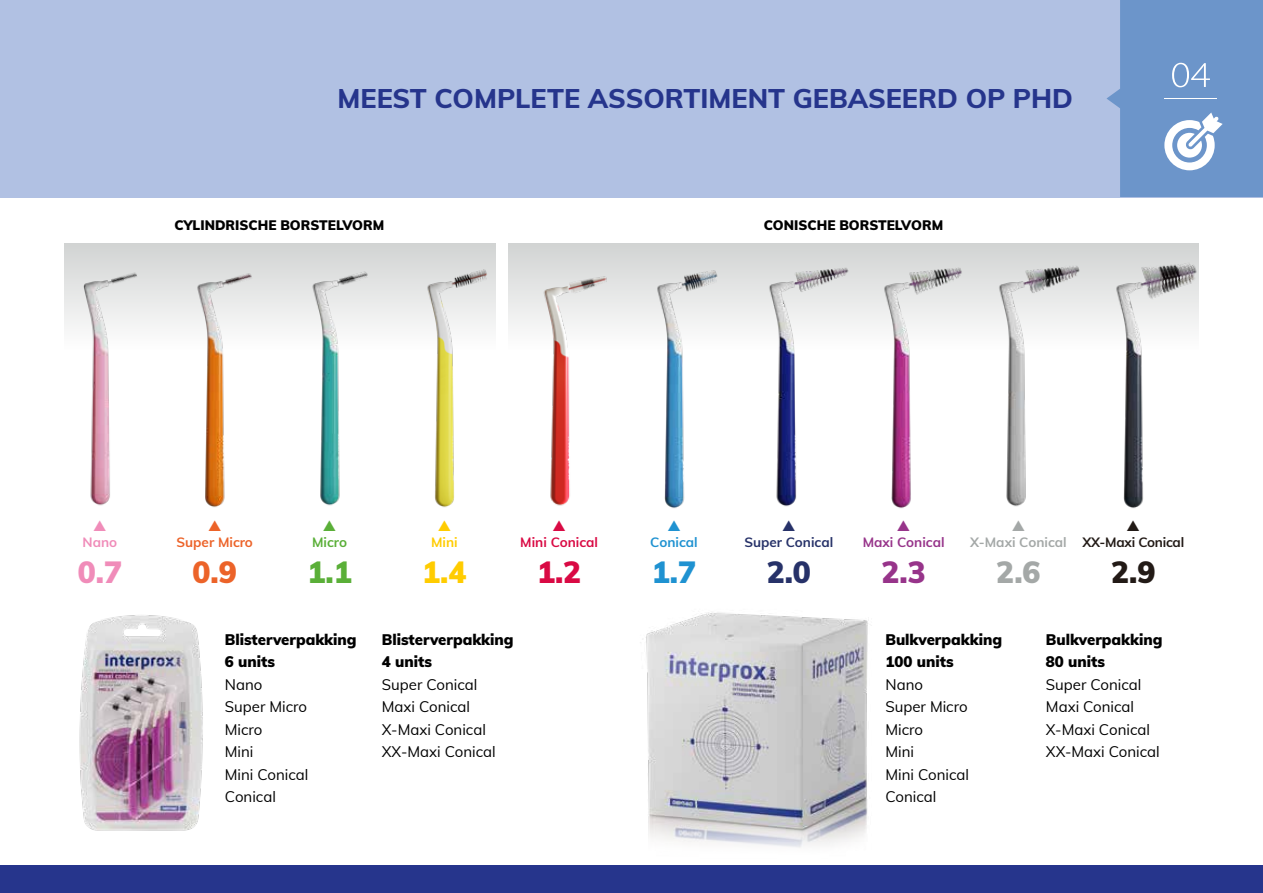
<style>
.page{position:relative;width:1263px;height:893px;background:#fff}
.page>*{position:absolute;margin:0;border:0;box-sizing:border-box;transform-origin:0 0}
.t1{font:900 30px "Muli";color:#f08cb9}
.t2{font:900 30px "Muli";color:#ec6329}
.t3{font:900 30px "Muli";color:#5aaf38}
.t4{font:900 30px "Muli";color:#fc0}
.t5{font:900 30px "Muli";color:#d90a44}
.t6{font:900 30px "Muli";color:#1f92d1}
.t7{font:900 30px "Muli";color:#273269}
.t8{font:900 30px "Muli";color:#97348a}
.t9{font:900 30px "Muli";color:#a4a8a7}
.t10{font:900 30px "Muli";color:#221a16}
.t11{font:800 27px "Muli";color:#26358c}
.t12{font:15px/22.5px "Muli";color:#000}
.t13{font:900 15px/22.5px "Muli";color:#000}
.t14{font:900 13.5px "Muli";color:#000}
.t15{font:700 13.5px "Muli";letter-spacing:-.02em;color:#221a16}
.t16{font:700 13.5px "Muli";color:#a4a8a7}
.t17{font:700 13.5px "Muli";color:#273269}
.t18{font:700 13.5px "Muli";color:#d90a44}
.t19{font:700 13.5px "Muli";color:#97348a}
.t20{font:700 13.5px "Muli";color:#ec6329}
.t21{font:700 13.5px "Muli";color:#1f92d1}
.t22{font:700 13.5px "Muli";color:#5aaf38}
.t23{font:700 13.5px "Muli";color:#f08cb9}
.t24{font:700 13.5px "Muli";color:#fc0}
</style>
<div class="page">
<div style="left:0;top:865px;width:1263px;height:28px;background:#26358c"></div>
<img style="left:640px;top:612px;width:228px;height:236px">
<div style="left:508px;top:243px;width:691px;height:107px;background:linear-gradient(to bottom,#d1d3d3,#fefefe)"></div>
<div style="left:64px;top:243px;width:431px;height:107px;background:linear-gradient(to bottom,#d1d3d3,#fefefe)"></div>
<div style="left:0;top:0;width:1263px;height:197px;background:#b1c1e3"></div>
<svg style="left:1106px;top:0;width:157px;height:197px;background:#7a9fcf"></svg>
<img style="left:79px;top:615px;width:124px;height:216px">
<img style="left:72px;top:252px;width:76px;height:254px">
<img style="left:193px;top:254px;width:63px;height:253px">
<img style="left:762px;top:253px;width:91px;height:254px">
<img style="left:306px;top:252px;width:68px;height:254px">
<img style="left:878px;top:255px;width:89px;height:253px">
<img style="left:421px;top:254px;width:71px;height:253px">
<img style="left:992px;top:253px;width:90px;height:254px">
<img style="left:650px;top:255px;width:72px;height:253px">
<img style="left:1110px;top:255px;width:89px;height:253px">
<img style="left:537px;top:271px;width:74px;height:235px">
<h2 class="t11" style="left:338px;top:78px;width:737px">MEEST COMPLETE ASSORTIMENT GEBASEERD OP PHD</h2>
<p class="t14" style="left:175px;top:215px;width:211px">CYLINDRISCHE BORSTELVORM</p>
<p class="t14" style="left:764px;top:215px;width:181px">CONISCHE BORSTELVORM</p>
<p class="t23" style="left:83px;top:532px;width:36px">Nano</p>
<h1 class="t1" style="left:78px;top:550px;width:46px">0.7</h1>
<p class="t20" style="left:177px;top:532px;width:78px">Super Micro</p>
<h1 class="t2" style="left:193px;top:550px;width:46px">0.9</h1>
<p class="t22" style="left:312px;top:532px;width:36px">Micro</p>
<h1 class="t3" style="left:307px;top:550px;width:46px">1.1</h1>
<p class="t13" style="left:225px;top:627px;width:133px">Blisterverpakking<br>6 units</p>
<p class="t12" style="left:225px;top:672px;width:85px">Nano<br>Super Micro<br>Micro<br>Mini<br>Mini Conical<br>Conical</p>
<p class="t24" style="left:431px;top:532px;width:28px">Mini</p>
<h1 class="t4" style="left:422px;top:550px;width:46px">1.4</h1>
<p class="t18" style="left:520px;top:532px;width:79px">Mini Conical</p>
<h1 class="t5" style="left:537px;top:550px;width:46px">1.2</h1>
<p class="t13" style="left:382px;top:627px;width:133px">Blisterverpakking<br>4 units</p>
<p class="t12" style="left:382px;top:672px;width:115px">Super Conical<br>Maxi Conical<br>X-Maxi Conical<br>XX-Maxi Conical</p>
<p class="t21" style="left:650px;top:532px;width:49px">Conical</p>
<h1 class="t6" style="left:652px;top:550px;width:46px">1.7</h1>
<p class="t17" style="left:744px;top:532px;width:90px">Super Conical</p>
<h1 class="t7" style="left:767px;top:550px;width:46px">2.0</h1>
<p class="t19" style="left:863px;top:532px;width:83px">Maxi Conical</p>
<h1 class="t8" style="left:881px;top:550px;width:46px">2.3</h1>
<p class="t16" style="left:970px;top:532px;width:98px">X-Maxi Conical</p>
<h1 class="t9" style="left:996px;top:550px;width:46px">2.6</h1>
<p class="t15" style="left:1082px;top:532px;width:103px">XX-Maxi Conical</p>
<h1 class="t10" style="left:1111px;top:550px;width:46px">2.9</h1>
<p class="t13" style="left:885px;top:627px;width:118px">Bulkverpakking<br>100 units</p>
<p class="t12" style="left:885px;top:672px;width:85px">Nano<br>Super Micro<br>Micro<br>Mini<br>Mini Conical<br>Conical</p>
<p class="t13" style="left:1046px;top:627px;width:118px">Bulkverpakking<br>80 units</p>
<p class="t12" style="left:1046px;top:672px;width:115px">Super Conical<br>Maxi Conical<br>X-Maxi Conical<br>XX-Maxi Conical</p>
</div>
